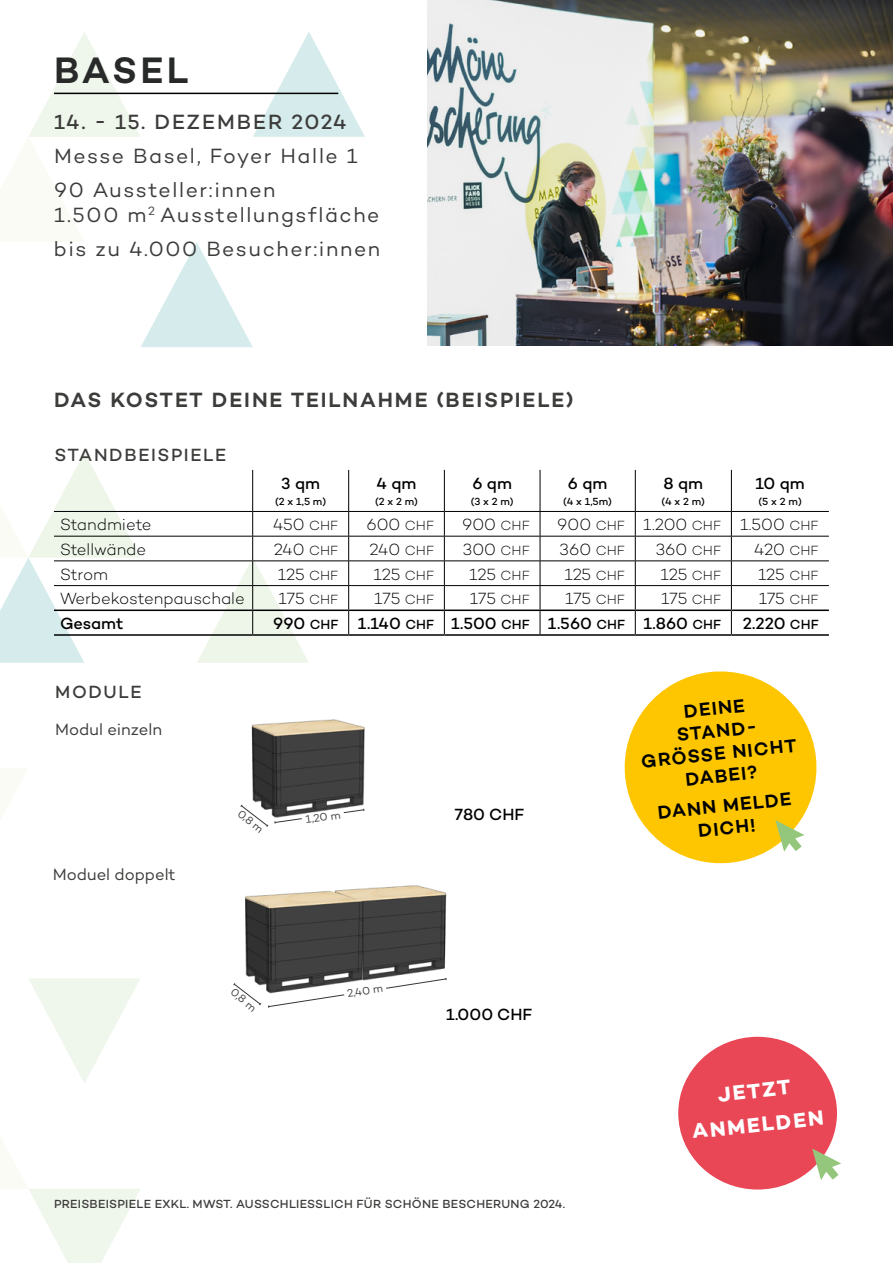
<style>
.page{position:relative;width:893px;height:1263px;background:#fff}
.page>*{position:absolute;margin:0;border:0;box-sizing:border-box;transform-origin:0 0}
.t1{font:600 37.5px "Campton";letter-spacing:.07em;color:#282929}
.t2{font:21px/33.8px "Campton";letter-spacing:.075em;color:#3c3c3b}
.t3{font:600 21px "Campton";letter-spacing:.09em;color:#3c3c3b}
.t4{font:500 21px "Campton";letter-spacing:.085em;color:#3c3c3b}
.t5{font:700 21px/34px "Campton";color:#fff;text-align:center}
.t6{font:600 18.9px/22.6px "Campton";color:#000;text-align:center}
.t7{font:500 18px "Campton";letter-spacing:.09em;color:#3c3c3b}
.t8{font:300 16.5px "Campton";color:#000}
.t9{font:500 16.5px "Campton";color:#000}
.t10{font:16.5px "Campton";color:#3c3c3b}
.t11{font:500 12px "Campton";letter-spacing:.025em;color:#3c3c3b}
.t12{font:11.1px "Campton";color:#3c3c3b}
.t13{font:500 10.5px "Campton";color:#000}
.s1{font-size:13.5px}
</style>
<div class="page">
<svg style="left:0;top:1137px;width:140px;height:126px"></svg>
<svg style="left:29px;top:978px;width:111px;height:105px"></svg>
<svg style="left:0;top:768px;width:28px;height:51px"></svg>
<svg style="left:0;top:453px;width:141px;height:210px"></svg>
<svg style="left:0;top:32px;width:365px;height:315px"></svg>
<img style="left:251px;top:719px;width:114px;height:92px">
<svg style="left:240px;top:804px;width:124px;height:23px"></svg>
<img style="left:363px;top:886px;width:83px;height:92px">
<img style="left:245px;top:888px;width:118px;height:104px">
<svg style="left:268px;top:978px;width:179px;height:30px"></svg>
<svg style="left:233px;top:983px;width:29px;height:23px"></svg>
<hr style="left:54px;top:93px;width:284px;height:1px;background:#000">
<hr style="left:54px;top:536px;width:199px;height:1px;background:#000">
<hr style="left:253px;top:536px;width:96px;height:1px;background:#000">
<hr style="left:349px;top:536px;width:95px;height:1px;background:#000">
<hr style="left:444px;top:536px;width:96px;height:1px;background:#000">
<hr style="left:540px;top:536px;width:95px;height:1px;background:#000">
<hr style="left:635px;top:536px;width:96px;height:1px;background:#000">
<hr style="left:731px;top:536px;width:98px;height:1px;background:#000">
<hr style="left:54px;top:561px;width:199px;height:1px;background:#000">
<hr style="left:253px;top:561px;width:96px;height:1px;background:#000">
<hr style="left:349px;top:561px;width:95px;height:1px;background:#000">
<hr style="left:444px;top:561px;width:96px;height:1px;background:#000">
<hr style="left:540px;top:561px;width:95px;height:1px;background:#000">
<hr style="left:635px;top:561px;width:96px;height:1px;background:#000">
<hr style="left:731px;top:561px;width:98px;height:1px;background:#000">
<hr style="left:54px;top:585px;width:199px;height:1px;background:#000">
<hr style="left:253px;top:585px;width:96px;height:1px;background:#000">
<hr style="left:349px;top:585px;width:95px;height:1px;background:#000">
<hr style="left:444px;top:585px;width:96px;height:1px;background:#000">
<hr style="left:540px;top:585px;width:95px;height:1px;background:#000">
<hr style="left:635px;top:585px;width:96px;height:1px;background:#000">
<hr style="left:731px;top:585px;width:98px;height:1px;background:#000">
<svg style="left:197px;top:512px;width:112px;height:151px"></svg>
<svg style="left:348px;top:512px;width:1px;height:122px"></svg>
<svg style="left:444px;top:512px;width:1px;height:122px"></svg>
<svg style="left:540px;top:512px;width:1px;height:122px"></svg>
<svg style="left:635px;top:512px;width:1px;height:122px"></svg>
<svg style="left:731px;top:512px;width:1px;height:122px"></svg>
<hr style="left:54px;top:609px;width:199px;height:2px;background:#000">
<hr style="left:253px;top:609px;width:96px;height:2px;background:#000">
<hr style="left:349px;top:609px;width:95px;height:2px;background:#000">
<hr style="left:444px;top:609px;width:96px;height:2px;background:#000">
<hr style="left:540px;top:609px;width:95px;height:2px;background:#000">
<hr style="left:635px;top:609px;width:96px;height:2px;background:#000">
<hr style="left:731px;top:609px;width:98px;height:2px;background:#000">
<hr style="left:54px;top:634px;width:199px;height:2px;background:#000">
<hr style="left:253px;top:634px;width:96px;height:2px;background:#000">
<hr style="left:349px;top:634px;width:95px;height:2px;background:#000">
<hr style="left:444px;top:634px;width:96px;height:2px;background:#000">
<hr style="left:540px;top:634px;width:95px;height:2px;background:#000">
<hr style="left:635px;top:634px;width:96px;height:2px;background:#000">
<hr style="left:731px;top:634px;width:98px;height:2px;background:#000">
<hr style="left:252px;top:470px;width:1px;height:41px;background:#000">
<hr style="left:348px;top:470px;width:1px;height:41px;background:#000">
<hr style="left:444px;top:470px;width:1px;height:41px;background:#000">
<hr style="left:540px;top:470px;width:1px;height:41px;background:#000">
<hr style="left:635px;top:470px;width:1px;height:41px;background:#000">
<hr style="left:731px;top:470px;width:1px;height:41px;background:#000">
<hr style="left:54px;top:511px;width:199px;height:1px;background:#000">
<hr style="left:253px;top:511px;width:96px;height:1px;background:#000">
<hr style="left:349px;top:511px;width:95px;height:1px;background:#000">
<hr style="left:444px;top:511px;width:96px;height:1px;background:#000">
<hr style="left:540px;top:511px;width:95px;height:1px;background:#000">
<hr style="left:635px;top:511px;width:96px;height:1px;background:#000">
<hr style="left:731px;top:511px;width:98px;height:1px;background:#000">
<svg style="left:624px;top:671px;width:193px;height:193px"></svg>
<div style="left:678px;top:1037px;width:159px;height:152px;background:#e94755;border-radius:50%"></div>
<svg style="left:812px;top:1148px;width:29px;height:32px"></svg>
<img style="left:427px;top:0;width:466px;height:345px">
<h1 class="t1" style="left:54px;top:46px;width:136px">BASEL</h1>
<p class="t4" style="left:54px;top:109px;width:294px">14. - 15. DEZEMBER 2024</p>
<p class="t2" style="left:54px;top:139px;width:305px">Messe Basel, Foyer Halle 1<br>90 Aussteller:innen</p>
<p class="t2" style="left:54px;top:197px;width:328px">1.500 m<sup>2</sup> Ausstellungsfläche bis zu 4.000 Besucher:innen</p>
<p class="t3" style="left:54px;top:387px;width:521px">DAS KOSTET DEINE TEILNAHME (BEISPIELE)</p>
<p class="t7" style="left:55px;top:444px;width:173px">STANDBEISPIELE</p>
<p class="t9" style="left:281px;top:473px;width:40px">3 qm</p>
<p class="t13" style="left:275px;top:495px;width:53px">(2 x 1,5 m)</p>
<p class="t9" style="left:376px;top:473px;width:41px">4 qm</p>
<p class="t13" style="left:375px;top:495px;width:44px">(2 x 2 m)</p>
<p class="t9" style="left:472px;top:473px;width:41px">6 qm</p>
<p class="t13" style="left:471px;top:495px;width:45px">(3 x 2 m)</p>
<p class="t9" style="left:568px;top:473px;width:41px">6 qm</p>
<p class="t13" style="left:563px;top:495px;width:50px">(4 x 1,5m)</p>
<p class="t9" style="left:663px;top:473px;width:41px">8 qm</p>
<p class="t13" style="left:662px;top:495px;width:45px">(4 x 2 m)</p>
<p class="t9" style="left:755px;top:473px;width:51px">10 qm</p>
<p class="t13" style="left:758px;top:495px;width:45px">(5 x 2 m)</p>
<p class="t8" style="left:60px;top:514px;width:93px">Standmiete</p>
<p class="t8" style="left:273px;top:514px;width:67px">450 <span class="s1">CHF</span></p>
<p class="t8" style="left:366px;top:514px;width:69px">600 <span class="s1">CHF</span></p>
<p class="t8" style="left:462px;top:514px;width:69px">900 <span class="s1">CHF</span></p>
<p class="t8" style="left:557px;top:514px;width:263px">900 <span class="s1">CHF</span> 1.200 <span class="s1">CHF</span> 1.500 <span class="s1">CHF</span></p>
<p class="t8" style="left:60px;top:539px;width:88px">Stellwände</p>
<p class="t8" style="left:274px;top:539px;width:66px">240 <span class="s1">CHF</span></p>
<p class="t8" style="left:370px;top:539px;width:66px">240 <span class="s1">CHF</span></p>
<p class="t8" style="left:463px;top:539px;width:68px">300 <span class="s1">CHF</span></p>
<p class="t8" style="left:560px;top:539px;width:67px">360 <span class="s1">CHF</span></p>
<p class="t8" style="left:656px;top:539px;width:67px">360 <span class="s1">CHF</span></p>
<p class="t8" style="left:754px;top:539px;width:66px">420 <span class="s1">CHF</span></p>
<p class="t8" style="left:60px;top:564px;width:49px">Strom</p>
<p class="t8" style="left:278px;top:564px;width:62px">125 <span class="s1">CHF</span></p>
<p class="t8" style="left:373px;top:564px;width:62px">125 <span class="s1">CHF</span></p>
<p class="t8" style="left:469px;top:564px;width:62px">125 <span class="s1">CHF</span></p>
<p class="t8" style="left:564px;top:564px;width:62px">125 <span class="s1">CHF</span></p>
<p class="t8" style="left:660px;top:564px;width:62px">125 <span class="s1">CHF</span></p>
<p class="t8" style="left:758px;top:564px;width:62px">125 <span class="s1">CHF</span></p>
<p class="t8" style="left:60px;top:588px;width:186px">Werbekostenpauschale</p>
<p class="t8" style="left:279px;top:588px;width:61px">175 <span class="s1">CHF</span></p>
<p class="t8" style="left:374px;top:588px;width:61px">175 <span class="s1">CHF</span></p>
<p class="t8" style="left:470px;top:588px;width:61px">175 <span class="s1">CHF</span></p>
<p class="t8" style="left:565px;top:588px;width:61px">175 <span class="s1">CHF</span></p>
<p class="t8" style="left:661px;top:588px;width:61px">175 <span class="s1">CHF</span></p>
<p class="t8" style="left:759px;top:588px;width:61px">175 <span class="s1">CHF</span></p>
<p class="t9" style="left:60px;top:613px;width:65px">Gesamt</p>
<p class="t9" style="left:273px;top:613px;width:449px">990 <span class="s1">CHF</span> 1.140 <span class="s1">CHF</span> 1.500 <span class="s1">CHF</span> 1.560 <span class="s1">CHF</span> 1.860 <span class="s1">CHF</span></p>
<p class="t9" style="left:743px;top:613px;width:77px">2.220 <span class="s1">CHF</span></p>
<p class="t7" style="left:55px;top:680px;width:88px">MODULE</p>
<p class="t10" style="left:55px;top:719px;width:108px">Modul einzeln</p>
<p class="t10" style="left:53px;top:864px;width:124px">Moduel doppelt</p>
<p class="t12" style="left:244px;top:806px;width:31px;rotate:40deg">0,8 m</p>
<p class="t12" style="left:305px;top:813px;width:37px;rotate:-8deg">1,20 m</p>
<p class="t12" style="left:237px;top:985px;width:31px;rotate:40deg">0,8 m</p>
<p class="t12" style="left:346px;top:986px;width:37px;rotate:-8deg">2,40 m</p>
<p class="t9" style="left:455px;top:803px;width:71px">780 CHF</p>
<p class="t9" style="left:446px;top:1004px;width:88px">1.000 CHF</p>
<p class="t11" style="left:54px;top:1196px;width:513px">PREISBEISPIELE EXKL. MWST. AUSSCHLIESSLICH FÜR SCHÖNE BESCHERUNG 2024.</p>
<p class="t6" style="left:635px;top:705px;width:158px;rotate:-6deg">DEINE<br>STAND-<br>GRÖSSE NICHT<br>DABEI?</p>
<p class="t6" style="left:656px;top:801px;width:136px;rotate:-6deg">DANN MELDE<br>DICH!</p>
<p class="t5" style="left:687px;top:1080px;width:134px;rotate:-6deg">JETZT<br>ANMELDEN</p>
</div>
